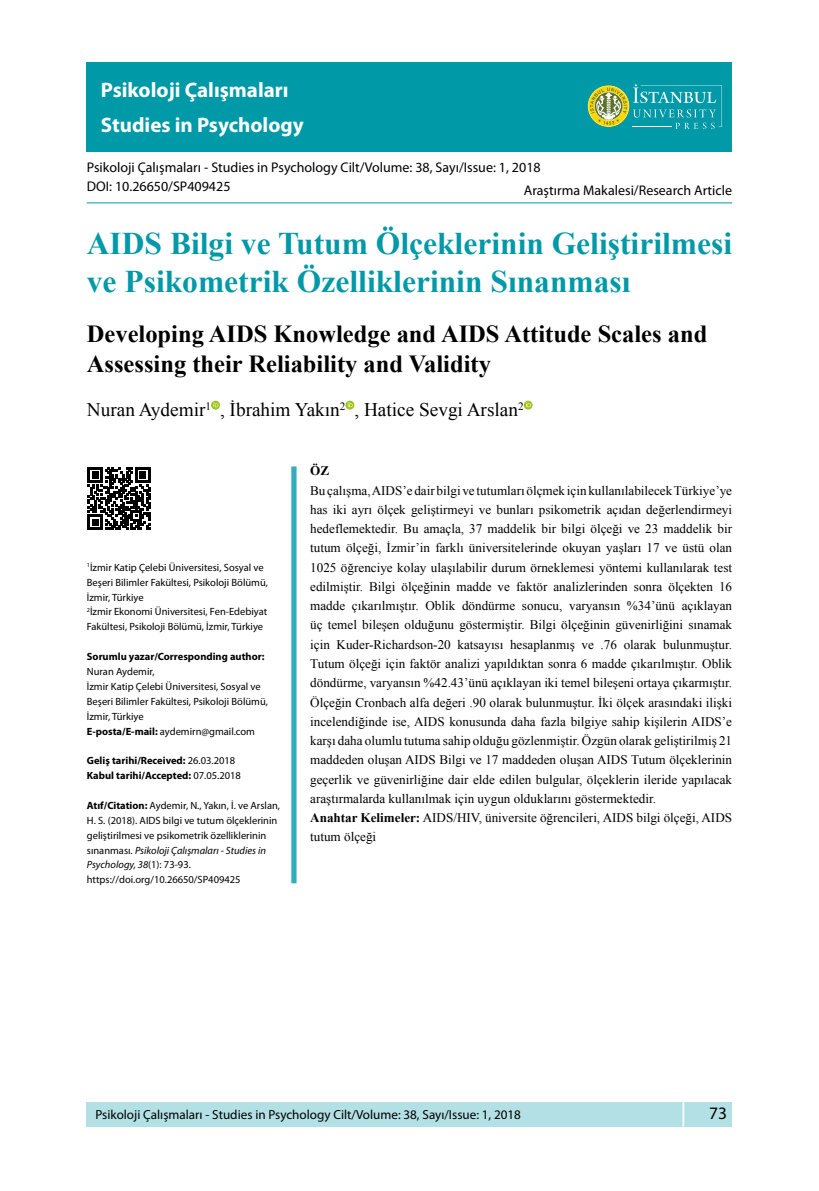
<style>
.page{position:relative;width:819px;height:1191px;background:#fff}
.page>*{position:absolute;margin:0;border:0;box-sizing:border-box;transform-origin:0 0}
.t1{font:700 31.5px/37.8px "Times New Roman";color:#0099a8}
.t2{font:700 24.5px/29.4px "Times New Roman";color:#000}
.t3{font:700 21px/35px "Myriad Pro";color:#fff}
.t4{font:19.25px "Times New Roman";color:#000}
.t5{font:17.5px "Myriad Pro";color:#000}
.t6{font:14px/19.2px "Myriad Pro";color:#000}
.t7{font:13.12px/19.2px "Times New Roman";color:#000}
.t8{font:13.12px "Myriad Pro";color:#000}
.t9{font:700 13.12px "Times New Roman";color:#000}
.t10{font:10.5px/14.9px "Myriad Pro";color:#000}
.t11{font:700 10.5px/14.9px "Myriad Pro";color:#000}
.s1{font-weight:700}
.s2{font-weight:400}
.s3{font-style:italic}
</style>
<div class="page">
<div style="left:87px;top:1101px;width:645px;height:25px;background:#b3e0e5"></div>
<hr style="left:682px;top:1101px;width:2px;height:25px;background:#fff">
<svg style="left:211px;top:401px;width:9px;height:8px"></svg>
<svg style="left:213px;top:402px;width:5px;height:5px"></svg>
<svg style="left:345px;top:401px;width:9px;height:8px"></svg>
<svg style="left:348px;top:402px;width:4px;height:5px"></svg>
<svg style="left:523px;top:401px;width:9px;height:8px"></svg>
<svg style="left:526px;top:402px;width:5px;height:5px"></svg>
<svg style="left:88px;top:467px;width:62px;height:63px"></svg>
<div style="left:291px;top:466px;width:5px;height:417px;background:#33adba"></div>
<div style="left:87px;top:62px;width:645px;height:89px;background:#0099a8"></div>
<hr style="left:87px;top:202px;width:645px;height:1px;background:#0099a8">
<svg style="left:587px;top:84px;width:135px;height:45px"></svg>
<h3 class="t3" style="left:101px;top:72px;width:204px">Psikoloji Çalışmaları<br>Studies in Psychology</h3>
<p class="t6" style="left:87px;top:157px;width:455px">Psikoloji Çalışmaları - Studies in Psychology Cilt/Volume: 38, Sayı/Issue: 1, 2018<br>DOI: 10.26650/SP409425</p>
<p class="t6" style="left:524px;top:181px;width:210px">Araştırma Makalesi/Research Article</p>
<h1 class="t1" style="left:87px;top:224px;width:646px">AIDS Bilgi ve Tutum Ölçeklerinin Geliştirilmesi ve Psikometrik Özelliklerinin Sınanması</h1>
<h2 class="t2" style="left:87px;top:319px;width:622px">Developing AIDS Knowledge and AIDS Attitude Scales and<br>Assessing their Reliability and Validity</h2>
<h3 class="t4" style="left:87px;top:396px;width:438px">Nuran Aydemir<sup>1</sup> , İbrahim Yakın<sup>2</sup> , Hatice Sevgi Arslan<sup>2</sup></h3>
<p class="t10" style="left:87px;top:559px;width:182px"><sup>1</sup>İzmir Katip Çelebi Üniversitesi, Sosyal ve Beşeri Bilimler Fakültesi, Psikoloji Bölümü, İzmir, Türkiye<br><sup>2</sup>İzmir Ekonomi Üniversitesi, Fen-Edebiyat Fakültesi, Psikoloji Bölümü, İzmir, Türkiye</p>
<p class="t11" style="left:87px;top:649px;width:179px">Sorumlu yazar/Corresponding author:</p>
<p class="t10" style="left:87px;top:664px;width:182px">Nuran Aydemir,<br>İzmir Katip Çelebi Üniversitesi, Sosyal ve<br>Beşeri Bilimler Fakültesi, Psikoloji Bölümü,<br>İzmir, Türkiye<br><span class="s1">E-posta/E-mail:</span> aydemirn@gmail.com</p>
<p class="t11" style="left:87px;top:753px;width:155px">Geliş tarihi/Received: <span class="s2">26.03.2018<br></span>Kabul tarihi/Accepted: <span class="s2">07.05.2018</span></p>
<p class="t10" style="left:87px;top:798px;width:195px"><span class="s1">Atıf/Citation:</span> Aydemir, N., Yakın, İ. ve Arslan, H. S. (2018). AIDS bilgi ve tutum ölçeklerinin geliştirilmesi ve psikometrik özelliklerinin sınanması. <span class="s3">Psikoloji Çalışmaları - Studies in Psychology, 38</span>(1): 73-93. https://doi.org/10.26650/SP409425</p>
<p class="t9" style="left:310px;top:462px;width:20px">ÖZ</p>
<p class="t7" style="left:310px;top:480px;width:423px">Bu çalışma, AIDS’e dair bilgi ve tutumları ölçmek için kullanılabilecek Türkiye’ye has iki ayrı ölçek geliştirmeyi ve bunları psikometrik açıdan değerlendirmeyi hedeflemektedir. Bu amaçla, 37 maddelik bir bilgi ölçeği ve 23 maddelik bir tutum ölçeği, İzmir’in farklı üniversitelerinde okuyan yaşları 17 ve üstü olan 1025 öğrenciye kolay ulaşılabilir durum örneklemesi yöntemi kullanılarak test edilmiştir. Bilgi ölçeğinin madde ve faktör analizlerinden sonra ölçekten 16 madde çıkarılmıştır. Oblik döndürme sonucu, varyansın %34’ünü açıklayan üç temel bileşen olduğunu göstermiştir. Bilgi ölçeğinin güvenirliğini sınamak için Kuder-Richardson-20 katsayısı hesaplanmış ve .76 olarak bulunmuştur.<br>Tutum ölçeği için faktör analizi yapıldıktan sonra 6 madde çıkarılmıştır. Oblik döndürme, varyansın %42.43’ünü açıklayan iki temel bileşeni ortaya çıkarmıştır.<br>Ölçeğin Cronbach alfa değeri .90 olarak bulunmuştur. İki ölçek arasındaki ilişki incelendiğinde ise, AIDS konusunda daha fazla bilgiye sahip kişilerin AIDS’e karşı daha olumlu tutuma sahip olduğu gözlenmiştir. Özgün olarak geliştirilmiş 21 maddeden oluşan AIDS Bilgi ve 17 maddeden oluşan AIDS Tutum ölçeklerinin geçerlik ve güvenirliğine dair elde edilen bulgular, ölçeklerin ileride yapılacak araştırmalarda kullanılmak için uygun olduklarını göstermektedir.<br><span class="s1">Anahtar Kelimeler:</span> AIDS/HIV, üniversite öğrencileri, AIDS bilgi ölçeği, AIDS tutum ölçeği</p>
<p class="t8" style="left:95px;top:1106px;width:427px">Psikoloji Çalışmaları - Studies in Psychology Cilt/Volume: 38, Sayı/Issue: 1, 2018</p>
<h3 class="t5" style="left:709px;top:1102px;width:19px">73</h3>
</div>
